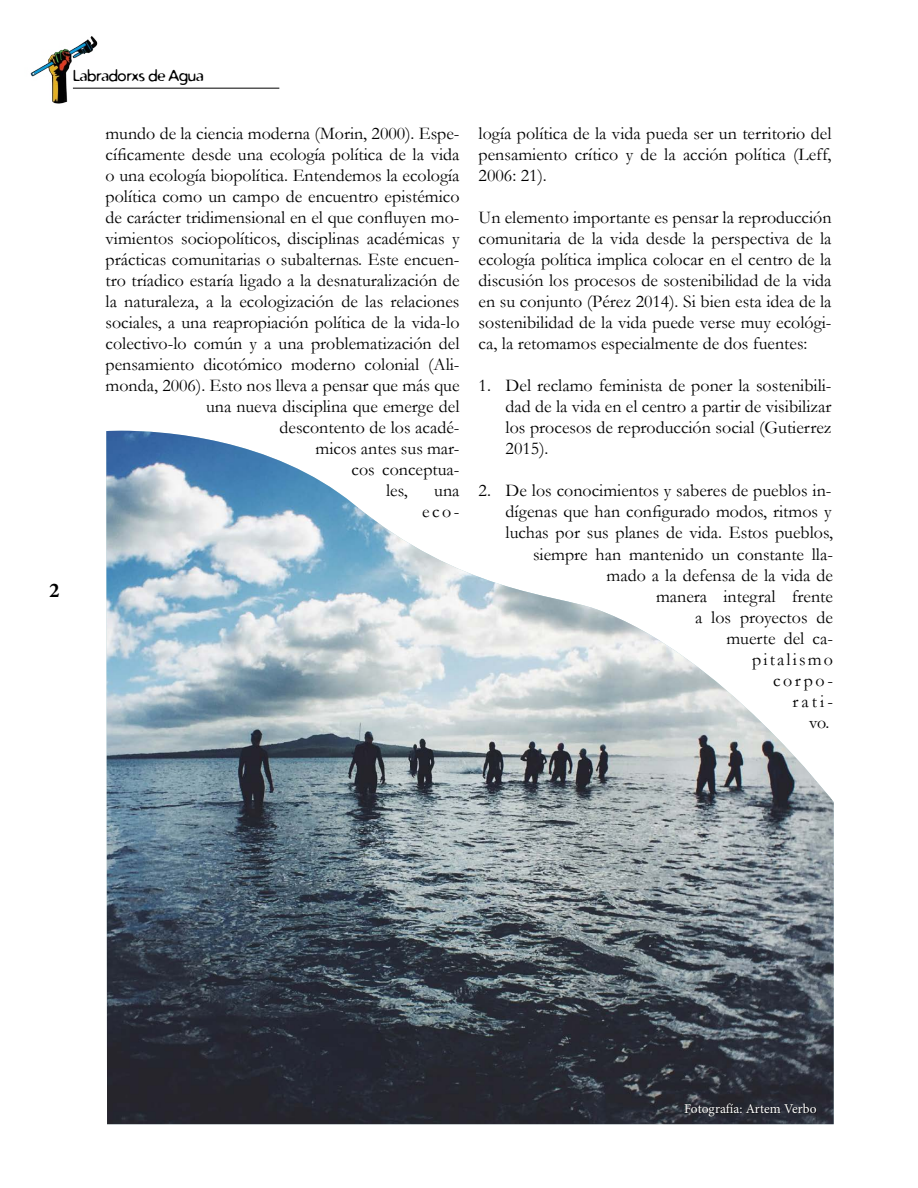
<style>
.page{position:relative;width:918px;height:1188px;background:#fff}
.page>*{position:absolute;margin:0;border:0;box-sizing:border-box;transform-origin:0 0}
.t1{font:700 21px "Minion Pro";color:#000}
.t2{font:18px/21px "Garamond";color:#000;text-align:justify}
.t3{font:15.9px "Distro";color:#000}
.t4{font:13.5px "Minion Pro";color:#fff}
</style>
<div class="page">
<img style="left:30px;top:36px;width:71px;height:68px">
<hr style="left:73px;top:88px;width:206px;height:1px;background:#000">
<img style="left:106px;top:431px;width:728px;height:693px">
<svg style="left:684px;top:1103px;width:133px;height:14px;background:#22252d"></svg>
<p class="t3" style="left:73px;top:65px;width:132px">Labradorxs de Agua</p>
<p class="t2" style="left:106px;top:123px;width:356px">mundo de la ciencia moderna (Morin, 2000). Espe-</p>
<p class="t2" style="left:106px;top:144px;width:356px">cíficamente desde una ecología política de la vida</p>
<p class="t2" style="left:106px;top:165px;width:356px">o una ecología biopolítica. Entendemos la ecología</p>
<p class="t2" style="left:106px;top:186px;width:356px">política como un campo de encuentro epistémico</p>
<p class="t2" style="left:106px;top:207px;width:355px">de carácter tridimensional en el que confluyen mo-</p>
<p class="t2" style="left:106px;top:228px;width:356px">vimientos sociopolíticos, disciplinas académicas y</p>
<p class="t2" style="left:106px;top:249px;width:356px">prácticas comunitarias o subalternas. Este encuen-</p>
<p class="t2" style="left:106px;top:270px;width:355px">tro tríadico estaría ligado a la desnaturalización de</p>
<p class="t2" style="left:106px;top:291px;width:356px">la naturaleza, a la ecologización de las relaciones</p>
<p class="t2" style="left:106px;top:312px;width:356px">sociales, a una reapropiación política de la vida-lo</p>
<p class="t2" style="left:106px;top:333px;width:356px">colectivo-lo común y a una problematización del</p>
<p class="t2" style="left:106px;top:354px;width:356px">pensamiento dicotómico moderno colonial (Ali-</p>
<p class="t2" style="left:106px;top:375px;width:356px">monda, 2006). Esto nos lleva a pensar que más que</p>
<p class="t2" style="left:206px;top:396px;width:255px">una nueva disciplina que emerge del</p>
<p class="t2" style="left:280px;top:417px;width:182px">descontento de los acadé-</p>
<p class="t2" style="left:316px;top:438px;width:146px">micos antes sus mar-</p>
<p class="t2" style="left:352px;top:459px;width:110px">cos conceptua-</p>
<p class="t2" style="left:386px;top:480px;width:23px">les,</p>
<p class="t2" style="left:422px;top:480px;width:39px;text-align:right">una eco-</p>
<p class="t1" style="left:49px;top:575px;width:12px">2</p>
<p class="t2" style="left:479px;top:123px;width:354px">logía política de la vida pueda ser un territorio del pensamiento crítico y de la acción política (Leff, 2006: 21).</p>
<p class="t2" style="left:479px;top:207px;width:354px">Un elemento importante es pensar la reproducción comunitaria de la vida desde la perspectiva de la ecología política implica colocar en el centro de la discusión los procesos de sostenibilidad de la vida en su conjunto (Pérez 2014). Si bien esta idea de la sostenibilidad de la vida puede verse muy ecológi&shy;ca, la retomamos especialmente de dos fuentes:</p>
<p class="t2" style="left:506px;top:375px;width:327px;text-indent:-27px">1. Del reclamo feminista de poner la sostenibili&shy;dad de la vida en el centro a partir de visibilizar los procesos de reproducción social (Gutierrez 2015).</p>
<p class="t2" style="left:479px;top:480px;width:356px;text-align:right">2. De los conocimientos y saberes de pueblos in&shy;dígenas que han configurado modos, ritmos y luchas por sus planes de vida. Estos pueblos, siempre han mantenido un constante lla-<br>mado a la defensa de la vida de<br>manera integral frente<br>a los proyectos de<br>muerte del ca-<br>pitalismo<br>corpo-<br>rati-<br>vo.</p>
<p class="t4" style="left:684px;top:1100px;width:134px">Fotografía: Artem Verbo</p>
</div>
